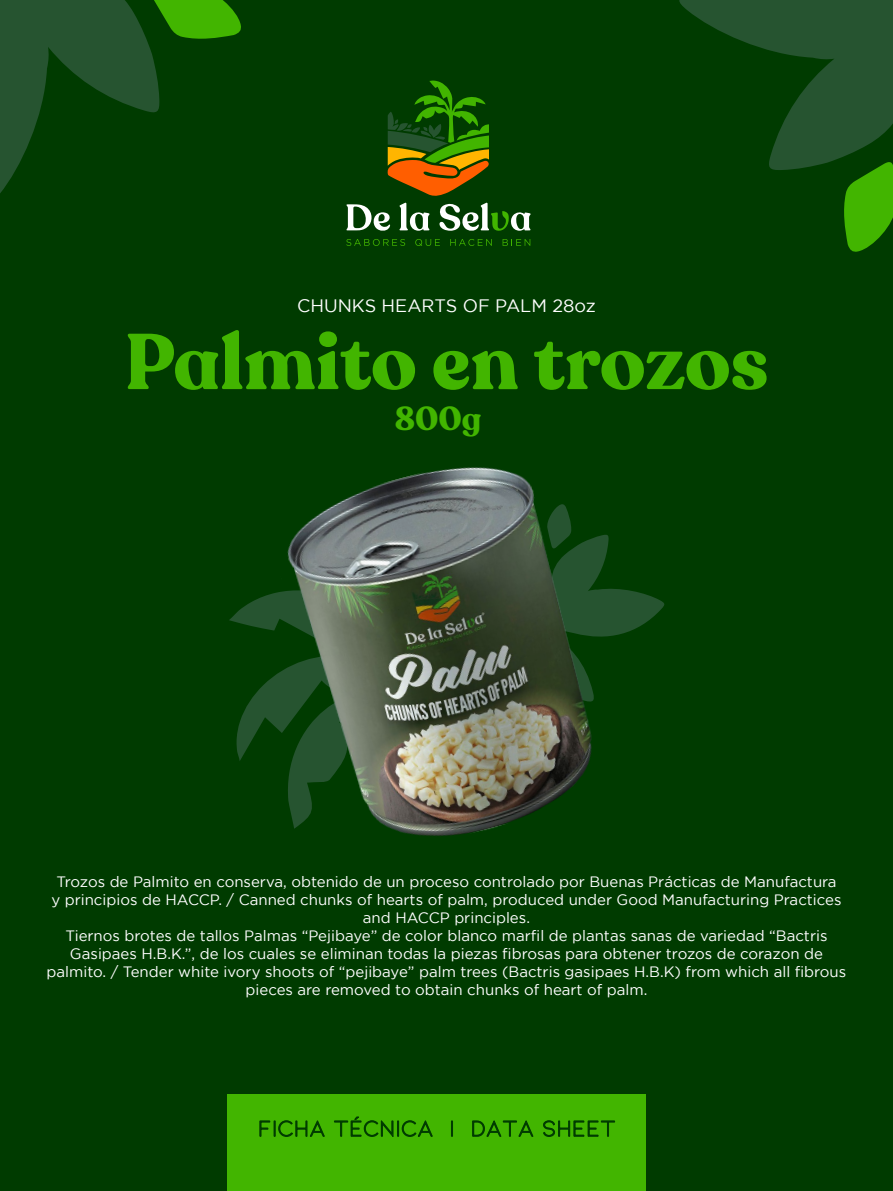
<style>
.page{position:relative;width:893px;height:1191px;background:#003b00}
.page>*{position:absolute;margin:0;border:0;box-sizing:border-box;transform-origin:0 0}
.t1{font:700 78px "Recoleta Alt";color:#42b500}
.t2{font:700 33px "Recoleta Alt";color:#42b500}
.t3{font:23.55px "Kiona";color:#003b00}
.t4{font:18px "Gotham";color:#fff}
.t5{font:15px/18px "Gotham";color:#fff;text-align:center}
</style>
<div class="page">
<svg style="left:679px;top:0;width:214px;height:252px"></svg>
<svg style="left:0;top:0;width:241px;height:193px"></svg>
<svg style="left:346px;top:81px;width:185px;height:150px"></svg>
<svg style="left:346px;top:239px;width:59px;height:7px"></svg>
<svg style="left:415px;top:239px;width:25px;height:7px"></svg>
<svg style="left:450px;top:239px;width:42px;height:7px"></svg>
<svg style="left:503px;top:239px;width:27px;height:7px"></svg>
<div style="left:228px;top:1094px;width:418px;height:97px;background:#42b500"></div>
<svg style="left:229px;top:599px;width:28px;height:162px"></svg>
<svg style="left:636px;top:592px;width:29px;height:36px"></svg>
<img style="left:257px;top:467px;width:379px;height:369px">
<p class="t4" style="left:297px;top:296px;width:300px">CHUNKS HEARTS OF PALM 28oz</p>
<h1 class="t1" style="left:125px;top:312px;width:645px">Palmito en trozos</h1>
<h2 class="t2" style="left:395px;top:397px;width:88px">800g</h2>
<p class="t5" style="left:47px;top:872px;width:801px">Trozos de Palmito en conserva, obtenido de un proceso controlado por Buenas Prácticas de Manufactura<br>y principios de HACCP. / Canned chunks of hearts of palm, produced under Good Manufacturing Practices and HACCP principles.<br>Tiernos brotes de tallos Palmas “Pejibaye” de color blanco marfil de plantas sanas de variedad “Bactris Gasipaes H.B.K.”, de los cuales se eliminan todas la piezas fibrosas para obtener trozos de corazon de palmito. / Tender white ivory shoots of “pejibaye” palm trees (Bactris gasipaes H.B.K) from which all fibrous pieces are removed to obtain chunks of heart of palm.</p>
<h3 class="t3" style="left:258px;top:1115px;width:360px">FICHA TÉCNICA I DATA SHEET</h3>
</div>
